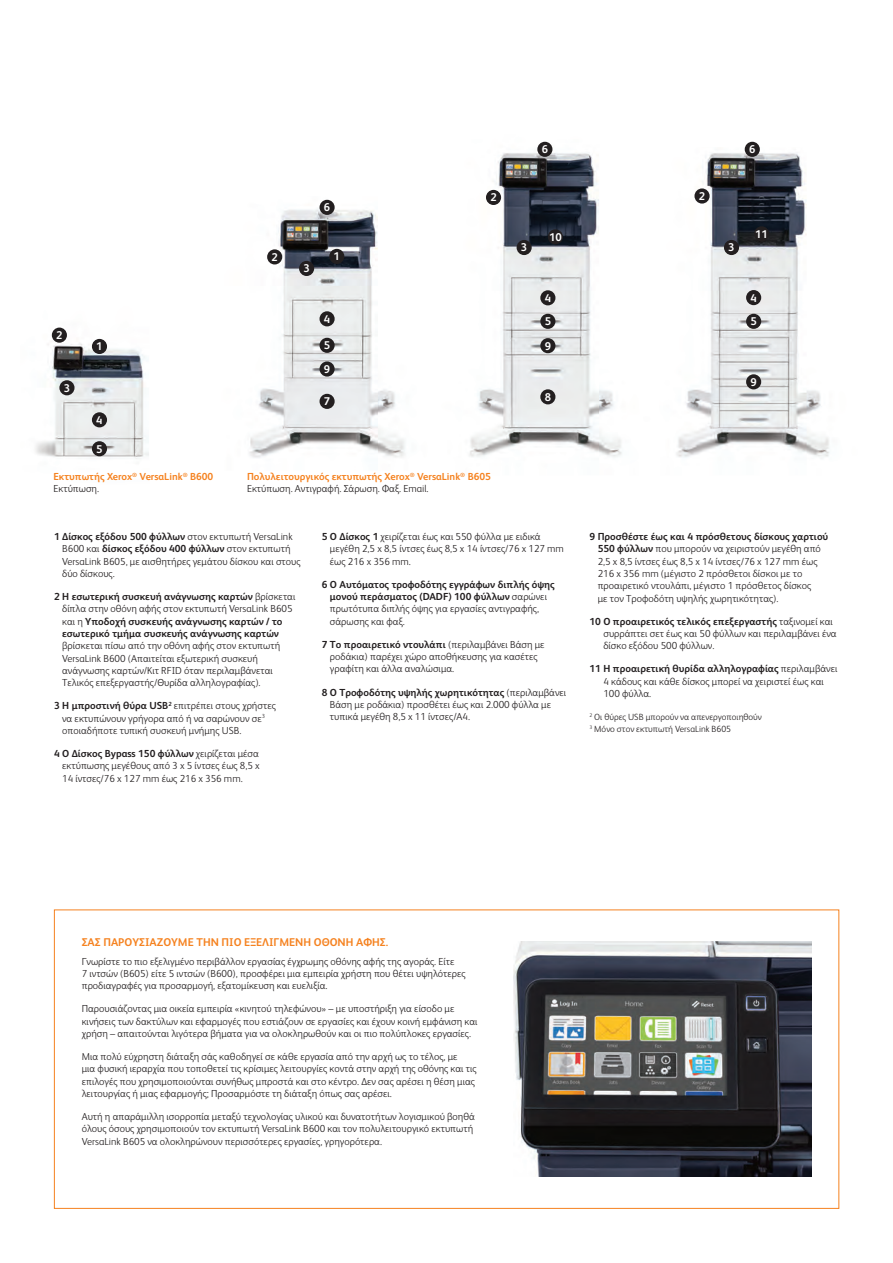
<style>
.page{position:relative;width:893px;height:1263px;background:#fff}
.page>*{position:absolute;margin:0;border:0;box-sizing:border-box;transform-origin:0 0}
.t1{font:700 11.25px "Xerox Sans";color:#f58220}
.t2{font:700 11.25px "Xerox Sans";color:#fff}
.t3{font:300 10.2px/12.3px "Xerox Sans";color:#231f20}
.t4{font:700 10.2px/12.3px "Xerox Sans";color:#231f20}
.t5{font:700 10.2px/12.3px "Xerox Sans";color:#f58220}
.t6{font:300 9px/12.3px "Xerox Sans";color:#231f20}
.s1{font-weight:300;color:#231f20}
.s2{font-weight:700}
.s3{font-weight:300}
</style>
<div class="page">
<img style="left:513px;top:941px;width:298px;height:236px">
<img style="left:35px;top:327px;width:114px;height:132px">
<img style="left:249px;top:199px;width:156px;height:259px">
<img style="left:469px;top:141px;width:153px;height:316px">
<div style="left:92px;top:339px;width:15px;height:15px;background:#231f20;border-radius:50%"></div>
<div style="left:92px;top:412px;width:15px;height:15px;background:#231f20;border-radius:50%"></div>
<div style="left:319px;top:361px;width:16px;height:16px;background:#231f20;border-radius:50%"></div>
<div style="left:540px;top:338px;width:15px;height:15px;background:#231f20;border-radius:50%"></div>
<div style="left:319px;top:338px;width:16px;height:15px;background:#231f20;border-radius:50%"></div>
<div style="left:540px;top:314px;width:15px;height:15px;background:#231f20;border-radius:50%"></div>
<div style="left:319px;top:311px;width:16px;height:15px;background:#231f20;border-radius:50%"></div>
<div style="left:540px;top:290px;width:15px;height:15px;background:#231f20;border-radius:50%"></div>
<div style="left:319px;top:200px;width:16px;height:15px;background:#231f20;border-radius:50%"></div>
<div style="left:537px;top:142px;width:15px;height:15px;background:#231f20;border-radius:50%"></div>
<div style="left:329px;top:249px;width:15px;height:15px;background:#231f20;border-radius:50%"></div>
<div style="left:548px;top:229px;width:15px;height:15px;background:#231f20;border-radius:50%"></div>
<div style="left:299px;top:261px;width:15px;height:15px;background:#231f20;border-radius:50%"></div>
<div style="left:517px;top:240px;width:15px;height:15px;background:#231f20;border-radius:50%"></div>
<div style="left:92px;top:441px;width:15px;height:15px;background:#231f20;border-radius:50%"></div>
<div style="left:319px;top:394px;width:16px;height:15px;background:#231f20;border-radius:50%"></div>
<div style="left:540px;top:389px;width:15px;height:15px;background:#231f20;border-radius:50%"></div>
<div style="left:59px;top:380px;width:16px;height:15px;background:#231f20;border-radius:50%"></div>
<div style="left:52px;top:328px;width:15px;height:15px;background:#231f20;border-radius:50%"></div>
<div style="left:267px;top:249px;width:15px;height:15px;background:#231f20;border-radius:50%"></div>
<div style="left:486px;top:190px;width:15px;height:15px;background:#231f20;border-radius:50%"></div>
<img style="left:676px;top:148px;width:154px;height:310px">
<div style="left:746px;top:314px;width:15px;height:15px;background:#231f20;border-radius:50%"></div>
<div style="left:746px;top:290px;width:15px;height:15px;background:#231f20;border-radius:50%"></div>
<div style="left:745px;top:142px;width:15px;height:15px;background:#231f20;border-radius:50%"></div>
<div style="left:754px;top:226px;width:15px;height:15px;background:#231f20;border-radius:50%"></div>
<div style="left:724px;top:240px;width:15px;height:15px;background:#231f20;border-radius:50%"></div>
<div style="left:746px;top:374px;width:15px;height:15px;background:#231f20;border-radius:50%"></div>
<svg style="left:694px;top:188px;width:16px;height:16px"></svg>
<p class="t2" style="left:56px;top:327px;width:8px">2</p>
<p class="t2" style="left:64px;top:380px;width:8px">3</p>
<p class="t2" style="left:96px;top:339px;width:8px">1</p>
<p class="t2" style="left:96px;top:412px;width:8px">4</p>
<p class="t2" style="left:96px;top:441px;width:8px">5</p>
<p class="t2" style="left:271px;top:249px;width:8px">2</p>
<p class="t2" style="left:542px;top:142px;width:8px">6</p>
<p class="t2" style="left:303px;top:261px;width:8px">3</p>
<p class="t2" style="left:324px;top:200px;width:8px">6</p>
<p class="t2" style="left:334px;top:249px;width:8px">1</p>
<p class="t2" style="left:490px;top:190px;width:8px">2</p>
<p class="t2" style="left:521px;top:240px;width:8px">3</p>
<p class="t2" style="left:549px;top:229px;width:14px">10</p>
<p class="t2" style="left:545px;top:290px;width:8px">4</p>
<p class="t2" style="left:324px;top:311px;width:8px">4</p>
<p class="t2" style="left:545px;top:314px;width:8px">5</p>
<p class="t2" style="left:324px;top:338px;width:8px">5</p>
<p class="t2" style="left:545px;top:338px;width:8px">9</p>
<p class="t2" style="left:324px;top:361px;width:8px">9</p>
<p class="t2" style="left:324px;top:394px;width:8px">7</p>
<p class="t2" style="left:545px;top:389px;width:8px">8</p>
<p class="t5" style="left:53px;top:470px;width:161px">Εκτυπωτής Xerox<sup>®</sup> VersaLink<sup>®</sup> Β600<br><span class="s1">Εκτύπωση.</span></p>
<p class="t5" style="left:247px;top:470px;width:245px">Πολυλειτουργικός εκτυπωτής Xerox<sup>®</sup> VersaLink<sup>®</sup> Β605<br><span class="s1">Εκτύπωση. Αντιγραφή. Σάρωση. Φαξ. Email.</span></p>
<p class="t3" style="left:62px;top:530px;width:240px;text-indent:-8px"><span class="s2">1 Δίσκος εξόδου 500 φύλλων</span> στον εκτυπωτή VersaLink B600 και <span class="s2">δίσκος εξόδου 400 φύλλων</span> στον εκτυπωτή VersaLink B605, με αισθητήρες γεμάτου δίσκου και στους δύο δίσκους.</p>
<p class="t4" style="left:62px;top:590px;width:235px;text-indent:-8px">2 Η εσωτερική συσκευή ανάγνωσης καρτών <span class="s3">βρίσκεται δίπλα στην οθόνη αφής στον εκτυπωτή VersaLink B605 και η</span> Υποδοχή συσκευής ανάγνωσης καρτών / το εσωτερικό τμήμα συσκευής ανάγνωσης καρτών</p>
<p class="t3" style="left:62px;top:639px;width:220px">βρίσκεται πίσω από την οθόνη αφής στον εκτυπωτή VersaLink B600 (Απαιτείται εξωτερική συσκευή ανάγνωσης καρτών/Κιτ RFID όταν περιλαμβάνεται Τελικός επεξεργαστής/Θυρίδα αλληλογραφίας).</p>
<p class="t3" style="left:62px;top:699px;width:215px;text-indent:-8px"><span class="s2">3 Η μπροστινή θύρα USB</span><sup>2</sup> επιτρέπει στους χρήστες να εκτυπώνουν γρήγορα από ή να σαρώνουν σε<sup>3 </sup>οποιαδήποτε τυπική συσκευή μνήμης USB.</p>
<p class="t3" style="left:62px;top:747px;width:199px;text-align:justify;text-indent:-8px"><span class="s2">4 Ο Δίσκος Bypass 150 φύλλων</span> χειρίζεται μέσα εκτύπωσης μεγέθους από 3 x 5 ίντσες έως 8,5 x 14 ίντσες/76 x 127 mm έως 216 x 356 mm.</p>
<p class="t3" style="left:330px;top:530px;width:236px;text-indent:-8px"><span class="s2">5 Ο Δίσκος 1</span> χειρίζεται έως και 550 φύλλα με ειδικά μεγέθη 2,5 x 8,5 ίντσες έως 8,5 x 14 ίντσες/76 x 127 mm έως 216 x 356 mm.</p>
<p class="t4" style="left:330px;top:578px;width:226px;text-indent:-8px">6 Ο Αυτόματος τροφοδότης εγγράφων διπλής όψης μονού περάσματος (DADF) 100 φύλλων <span class="s3">σαρώνει πρωτότυπα διπλής όψης για εργασίες αντιγραφής, σάρωσης και φαξ.</span></p>
<p class="t3" style="left:330px;top:638px;width:216px;text-indent:-8px"><span class="s2">7 Το προαιρετικό ντουλάπι</span> (περιλαμβάνει Βάση με ροδάκια) παρέχει χώρο αποθήκευσης για κασέτες γραφίτη και άλλα αναλώσιμα.</p>
<p class="t3" style="left:330px;top:685px;width:238px;text-indent:-8px"><span class="s2">8 Ο Τροφοδότης υψηλής χωρητικότητας</span> (περιλαμβάνει<br>Βάση με ροδάκια) προσθέτει έως και 2.000 φύλλα με τυπικά μεγέθη 8,5 x 11 ίντσες/A4.</p>
<p class="t2" style="left:699px;top:188px;width:8px">2</p>
<p class="t2" style="left:749px;top:142px;width:8px">6</p>
<p class="t2" style="left:728px;top:240px;width:8px">3</p>
<p class="t2" style="left:755px;top:226px;width:14px">11</p>
<p class="t2" style="left:750px;top:290px;width:8px">4</p>
<p class="t2" style="left:750px;top:314px;width:8px">5</p>
<p class="t2" style="left:750px;top:374px;width:8px">9</p>
<p class="t3" style="left:598px;top:530px;width:232px;text-indent:-8px"><span class="s2">9 Προσθέστε έως και 4 πρόσθετους δίσκους χαρτιού 550 φύλλων</span> που μπορούν να χειριστούν μεγέθη από 2,5 x 8,5 ίντσες έως 8,5 x 14 ίντσες/76 x 127 mm έως 216 x 356 mm (μέγιστο 2 πρόσθετοι δίσκοι με το προαιρετικό ντουλάπι, μέγιστο 1 πρόσθετος δίσκος<br>με τον Τροφοδότη υψηλής χωρητικότητας).</p>
<p class="t3" style="left:603px;top:615px;width:235px;text-indent:-14px"><span class="s2">10 Ο προαιρετικός τελικός επεξεργαστής</span> ταξινομεί και συρράπτει σετ έως και 50 φύλλων και περιλαμβάνει ένα δίσκο εξόδου 500 φύλλων.</p>
<p class="t3" style="left:603px;top:662px;width:235px;text-indent:-14px"><span class="s2">11 Η προαιρετική θυρίδα αλληλογραφίας</span> περιλαμβάνει<br>4 κάδους και κάθε δίσκος μπορεί να χειριστεί έως και<br>100 φύλλα.</p>
<p class="t6" style="left:589px;top:710px;width:174px"><sup>2</sup> Οι θύρες USB μπορούν να απενεργοποιηθούν<br><sup>3</sup> Μόνο στον εκτυπωτή VersaLink B605</p>
<p class="t1" style="left:82px;top:934px;width:308px">ΣΑΣ ΠΑΡΟΥΣΙΆΖΟΥΜΕ ΤΗΝ ΠΙΟ ΕΞΕΛΙΓΜΈΝΗ ΟΘΌΝΗ ΑΦΉΣ.</p>
<p class="t3" style="left:82px;top:954px;width:385px">Γνωρίστε το πιο εξελιγμένο περιβάλλον εργασίας έγχρωμης οθόνης αφής της αγοράς. Είτε<br>7 ιντσών (B605) είτε 5 ιντσών (B600), προσφέρει μια εμπειρία χρήστη που θέτει υψηλότερες προδιαγραφές για προσαρμογή, εξατομίκευση και ευελιξία.</p>
<p class="t3" style="left:82px;top:1002px;width:397px">Παρουσιάζοντας μια οικεία εμπειρία «κινητού τηλεφώνου» – με υποστήριξη για είσοδο με κινήσεις των δακτύλων και εφαρμογές που εστιάζουν σε εργασίες και έχουν κοινή εμφάνιση και χρήση – απαιτούνται λιγότερα βήματα για να ολοκληρωθούν και οι πιο πολύπλοκες εργασίες.</p>
<p class="t3" style="left:82px;top:1050px;width:396px">Μια πολύ εύχρηστη διάταξη σάς καθοδηγεί σε κάθε εργασία από την αρχή ως το τέλος, με<br>μια φυσική ιεραρχία που τοποθετεί τις κρίσιμες λειτουργίες κοντά στην αρχή της οθόνης και τις επιλογές που χρησιμοποιούνται συνήθως μπροστά και στο κέντρο. Δεν σας αρέσει η θέση μιας λειτουργίας ή μιας εφαρμογής; Προσαρμόστε τη διάταξη όπως σας αρέσει.</p>
<p class="t3" style="left:82px;top:1110px;width:395px">Αυτή η απαράμιλλη ισορροπία μεταξύ τεχνολογίας υλικού και δυνατοτήτων λογισμικού βοηθά όλους όσους χρησιμοποιούν τον εκτυπωτή VersaLink Β600 και τον πολυλειτουργικό εκτυπωτή<br>VersaLink Β605 να ολοκληρώνουν περισσότερες εργασίες, γρηγορότερα.</p>
</div>
